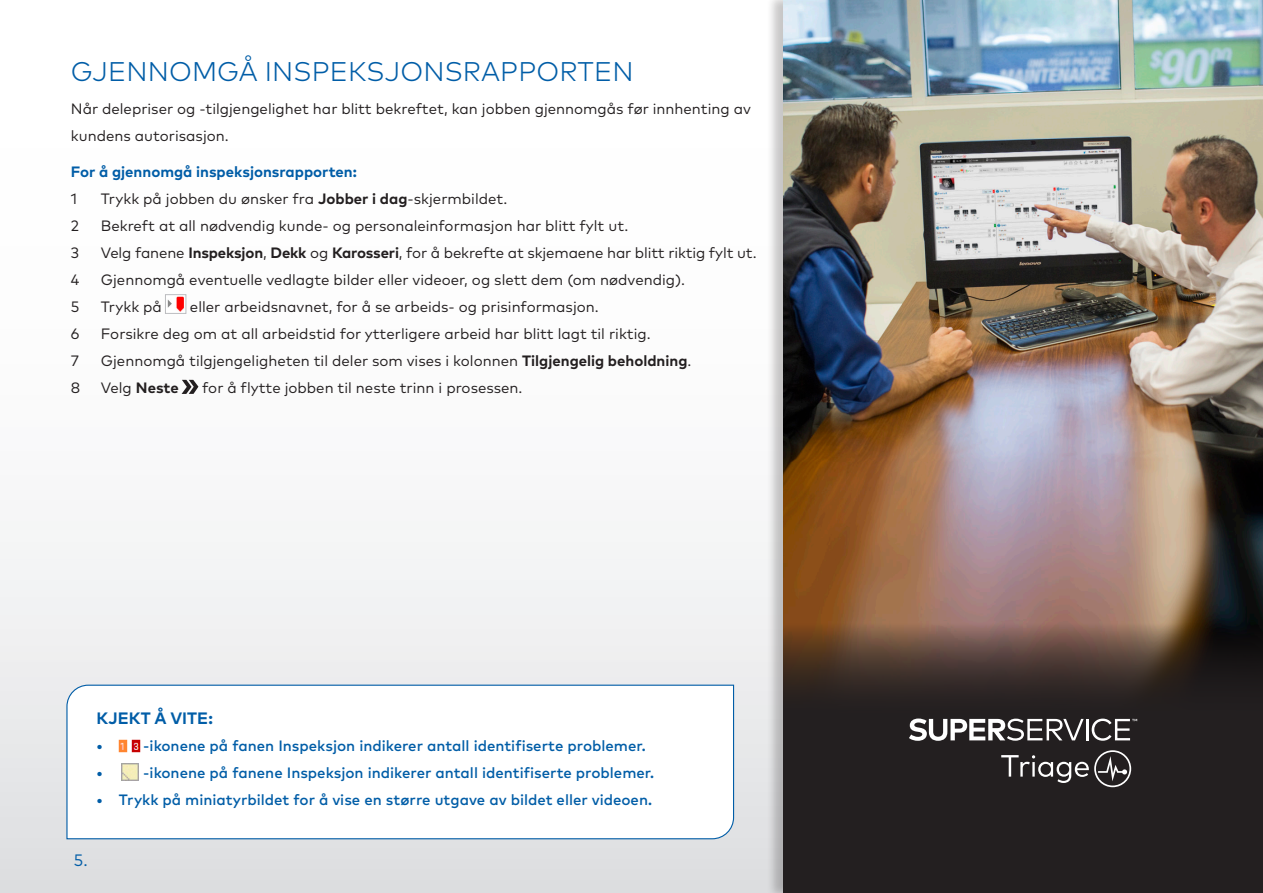
<style>
.page{position:relative;width:1263px;height:893px;background:#fff}
.page>*{position:absolute;margin:0;border:0;box-sizing:border-box;transform-origin:0 0}
.t1{font:300 27px "FF Mark Pro";letter-spacing:.005em;color:#015da7}
.t2{font:700 16.5px "FF Mark Pro";letter-spacing:.005em;color:#015da7}
.t3{font:16.5px "FF Mark Pro";color:#015da7}
.t4{font:15px/27px "FF Mark Pro";color:#231f20}
.t5{font:500 15px "FF Mark Pro";color:#015da7}
.t6{font:700 15px "FF Mark Pro";color:#015da7}
.t7{font:700 15px "FF Mark Pro";letter-spacing:-.005em;color:#231f20}
.s1{font-weight:700}
.s2{font-weight:400}
</style>
<div class="page">
<div style="left:0;top:0;width:1263px;height:893px;background:linear-gradient(to bottom,#fff,#e3e4e6)"></div>
<svg style="left:66px;top:684px;width:669px;height:156px"></svg>
<div style="left:766px;top:0;width:497px;height:893px;background:#231f20;opacity:.25"></div>
<div style="left:783px;top:0;width:480px;height:893px;background:#231f20"></div>
<img style="left:783px;top:0;width:480px;height:721px">
<img style="left:122px;top:764px;width:17px;height:17px">
<svg style="left:167px;top:296px;width:17px;height:1px"></svg>
<img style="left:167px;top:297px;width:17px;height:15px">
<div style="left:165px;top:294px;width:21px;height:20px;border:1px solid #bcbdc0"></div>
<svg style="left:182px;top:380px;width:16px;height:14px"></svg>
<img style="left:119px;top:739px;width:22px;height:13px">
<svg style="left:1001px;top:750px;width:130px;height:37px"></svg>
<svg style="left:909px;top:718px;width:174px;height:23px"></svg>
<hr style="left:1086px;top:719px;width:2px;height:21px;background:#fff">
<svg style="left:1092px;top:719px;width:45px;height:22px"></svg>
<p class="t1" style="left:71px;top:51px;width:564px">GJENNOMGÅ INSPEKSJONSRAPPORTEN</p>
<p class="t4" style="left:71px;top:94px;width:681px">Når delepriser og -tilgjengelighet har blitt bekreftet, kan jobben gjennomgås før innhenting av kundens autorisasjon.</p>
<p class="t6" style="left:71px;top:160px;width:288px">For å gjennomgå inspeksjonsrapporten:</p>
<p class="t4" style="left:71px;top:184px;width:8px">1</p>
<p class="t4" style="left:101px;top:184px;width:408px">Trykk på jobben du ønsker fra <span class="s1">Jobber i dag</span>-skjermbildet.</p>
<p class="t4" style="left:71px;top:211px;width:10px">2</p>
<p class="t4" style="left:101px;top:211px;width:529px">Bekreft at all nødvendig kunde- og personaleinformasjon har blitt fylt ut.</p>
<p class="t4" style="left:71px;top:238px;width:10px">3</p>
<p class="t4" style="left:101px;top:238px;width:657px">Velg fanene <span class="s1">Inspeksjon</span>, <span class="s1">Dekk</span> og <span class="s1">Karosseri</span>, for å bekrefte at skjemaene har blitt riktig fylt ut.</p>
<p class="t4" style="left:71px;top:265px;width:10px">4</p>
<p class="t4" style="left:101px;top:265px;width:586px">Gjennomgå eventuelle vedlagte bilder eller videoer, og slett dem (om nødvendig).</p>
<p class="t4" style="left:71px;top:292px;width:10px">5</p>
<p class="t4" style="left:101px;top:292px;width:63px">Trykk på</p>
<p class="t4" style="left:190px;top:292px;width:410px">eller arbeidsnavnet, for å se arbeids- og prisinformasjon.</p>
<p class="t4" style="left:71px;top:319px;width:10px">6</p>
<p class="t4" style="left:101px;top:319px;width:551px">Forsikre deg om at all arbeidstid for ytterligere arbeid har blitt lagt til riktig.</p>
<p class="t4" style="left:71px;top:346px;width:10px">7</p>
<p class="t4" style="left:101px;top:346px;width:592px">Gjennomgå tilgjengeligheten til deler som vises i kolonnen <span class="s1">Tilgjengelig beholdning</span>.</p>
<p class="t4" style="left:71px;top:373px;width:11px">8</p>
<p class="t7" style="left:101px;top:376px;width:79px"><span class="s2">Velg</span> Neste</p>
<p class="t4" style="left:202px;top:373px;width:322px">for å flytte jobben til neste trinn i prosessen.</p>
<p class="t2" style="left:97px;top:706px;width:118px">KJEKT Å VITE:</p>
<p class="t5" style="left:96px;top:734px;width:8px">•</p>
<p class="t5" style="left:143px;top:734px;width:504px">-ikonene på fanen Inspeksjon indikerer antall identifiserte problemer.</p>
<p class="t5" style="left:96px;top:761px;width:8px">•</p>
<p class="t5" style="left:143px;top:761px;width:512px">-ikonene på fanene Inspeksjon indikerer antall identifiserte problemer.</p>
<p class="t5" style="left:96px;top:788px;width:557px">• Trykk på miniatyrbildet for å vise en større utgave av bildet eller videoen.</p>
<p class="t3" style="left:74px;top:848px;width:15px">5.</p>
</div>
